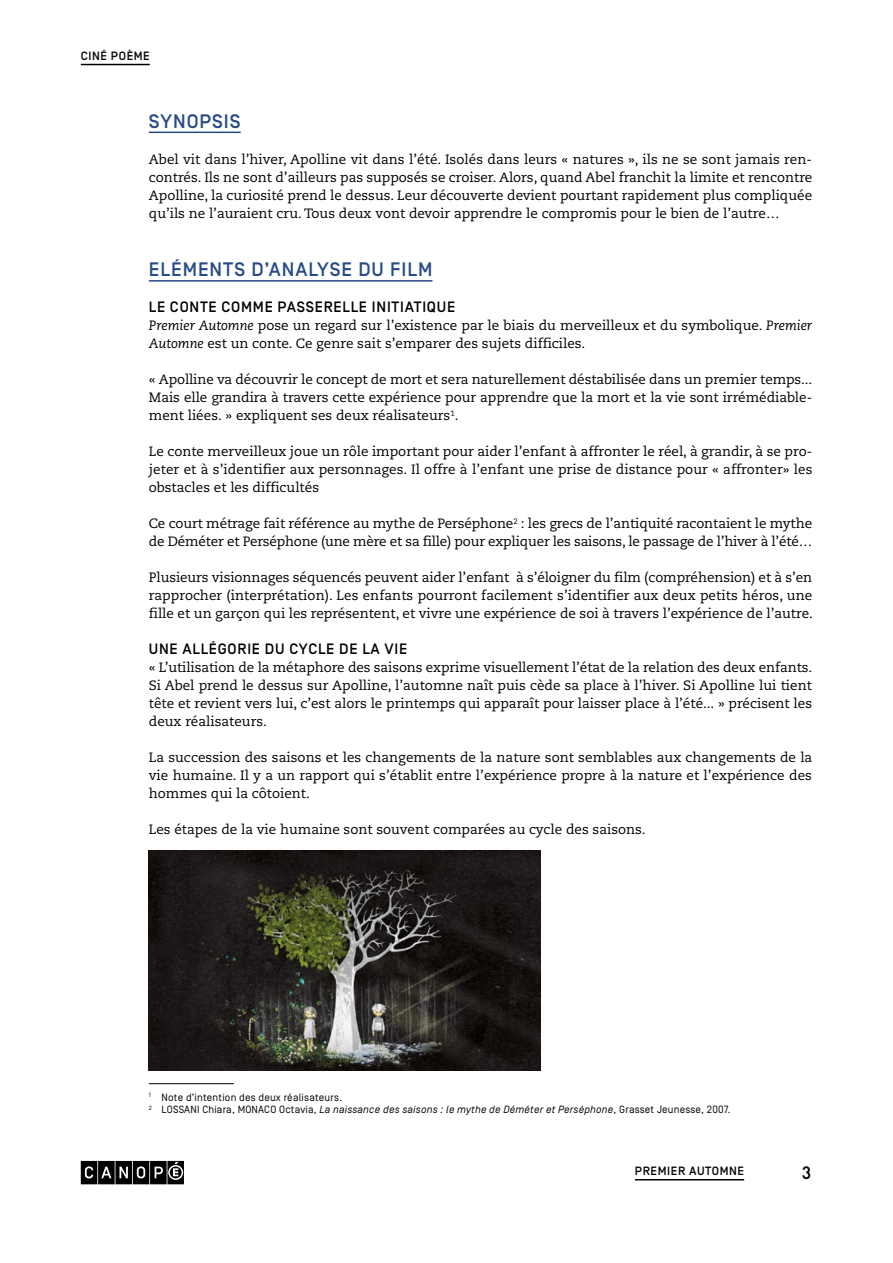
<style>
.page{position:relative;width:893px;height:1263px;background:#fff}
.page>*{position:absolute;margin:0;border:0;box-sizing:border-box;transform-origin:0 0}
.t1{font:500 19.5px "Simplon BP";letter-spacing:.05em;color:#274b87}
.t2{font:500 18px "Simplon BP Mono";color:#000}
.t3{font:500 15px "Simplon BP";letter-spacing:.05em;color:#000}
.t4{font:13.5px/18px "Caecilia LT Std";color:#000;text-align:justify}
.t5{font:500 12px "Simplon BP";letter-spacing:.05em;color:#000}
.t6{font:10.5px/12.8px "Simplon BP Regular";letter-spacing:.02em;color:#000}
.s1{font-style:italic}
</style>
<div class="page">
<hr style="left:81px;top:64px;width:69px;height:1px;background:#000">
<svg style="left:81px;top:1161px;width:103px;height:23px;background:#2f2f2f"></svg>
<hr style="left:635px;top:1179px;width:109px;height:1px;background:#000">
<hr style="left:149px;top:132px;width:92px;height:1px;background:#274b87">
<hr style="left:149px;top:280px;width:283px;height:2px;background:#274b87">
<hr style="left:149px;top:1083px;width:85px;height:1px;background:#000">
<img style="left:149px;top:850px;width:391px;height:220px">
<p class="t5" style="left:81px;top:49px;width:69px">CINÉ POÈME</p>
<h1 class="t1" style="left:149px;top:110px;width:93px">SYNOPSIS</h1>
<p class="t4" style="left:149px;top:150px;width:665px">Abel vit dans l’hiver, Apolline vit dans l’été. Isolés dans leurs « natures », ils ne se sont jamais ren&shy;contrés. Ils ne sont d’ailleurs pas supposés se croiser. Alors, quand Abel franchit la limite et rencontre Apolline, la curiosité prend le dessus. Leur découverte devient pourtant rapidement plus compliquée qu’ils ne l’auraient cru. Tous deux vont devoir apprendre le compromis pour le bien de l’autre…</p>
<h1 class="t1" style="left:149px;top:258px;width:282px">ELÉMENTS D’ANALYSE DU FILM</h1>
<p class="t3" style="left:149px;top:299px;width:308px">LE CONTE COMM E PASSERELLE INITIATIQUE</p>
<p class="t4" style="left:149px;top:317px;width:665px"><span class="s1">Premier Automne</span> pose un regard sur l’existence par le biais du merveilleux et du symbolique. <span class="s1">Premier<br>Automne</span> est un conte. Ce genre sait s’emparer des sujets difficiles.</p>
<p class="t4" style="left:149px;top:371px;width:665px">« Apolline va découvrir le concept de mort et sera naturellement déstabilisée dans un premier temps...<br>Mais elle grandira à travers cette expérience pour apprendre que la mort et la vie sont irrémédiable&shy;ment liées. » expliquent ses deux réalisateurs<sup>1</sup>.</p>
<p class="t4" style="left:149px;top:443px;width:665px">Le conte merveilleux joue un rôle important pour aider l’enfant à affronter le réel, à grandir, à se pro&shy;jeter et à s’identifier aux personnages. Il offre à l’enfant une prise de distance pour « affronter» les obstacles et les difficultés</p>
<p class="t4" style="left:149px;top:515px;width:665px">Ce court métrage fait référence au mythe de Perséphone<sup>2</sup> : les grecs de l’antiquité racontaient le mythe de Déméter et Perséphone (une mère et sa fille) pour expliquer les saisons, le passage de l’hiver à l’été…</p>
<p class="t4" style="left:149px;top:569px;width:665px">Plusieurs visionnages séquencés peuvent aider l’enfant à s’éloigner du film (compréhension) et à s’en rapprocher (interprétation). Les enfants pourront facilement s’identifier aux deux petits héros, une fille et un garçon qui les représentent, et vivre une expérience de soi à travers l’expérience de l’autre.</p>
<p class="t3" style="left:149px;top:641px;width:260px">UNE ALLÉGORIE DU CYCLE DE LA VIE</p>
<p class="t4" style="left:149px;top:659px;width:665px">« L’utilisation de la métaphore des saisons exprime visuellement l’état de la relation des deux enfants.<br>Si Abel prend le dessus sur Apolline, l’automne naît puis cède sa place à l’hiver. Si Apolline lui tient tête et revient vers lui, c’est alors le printemps qui apparaît pour laisser place à l’été... » précisent les deux réalisateurs.</p>
<p class="t4" style="left:149px;top:749px;width:665px">La succession des saisons et les changements de la nature sont semblables aux changements de la vie humaine. Il y a un rapport qui s’établit entre l’expérience propre à la nature et l’expérience des hommes qui la côtoient.</p>
<p class="t4" style="left:149px;top:821px;width:498px">Les étapes de la vie humaine sont souvent comparées au cycle des saisons.</p>
<p class="t6" style="left:149px;top:1091px;width:583px"><sup>1</sup> Note d’intention des deux réalisateurs.<br><sup>2</sup> LOSSANI Chiara, MONACO Octavia, <span class="s1">La naissance des saisons : le mythe de Déméter et Perséphone</span>, Grasset Jeunesse, 2007.</p>
<p class="t5" style="left:635px;top:1164px;width:70px">PREMIER AUTO</p>
<p class="t5" style="left:720px;top:1164px;width:18px">MNE</p>
<h2 class="t2" style="left:801px;top:1161px;width:12px">3</h2>
</div>
